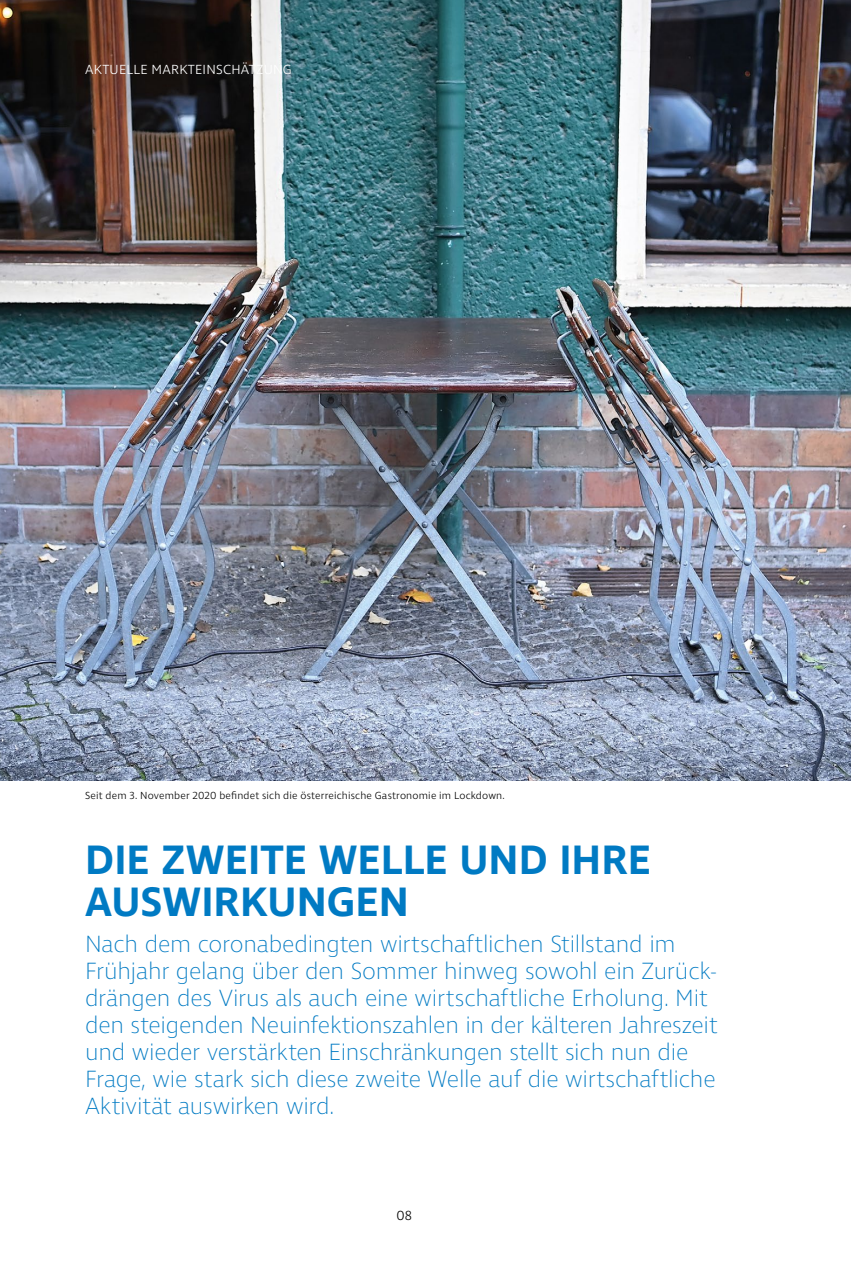
<style>
.page{position:relative;width:851px;height:1263px;background:#fff}
.page>*{position:absolute;margin:0;border:0;box-sizing:border-box;transform-origin:0 0}
.t1{font:600 42px/42px "Ingra";color:#007ac3}
.t2{font:200 24px/27px "Ingra";letter-spacing:-.01em;color:#007ac3}
.t3{font:300 13.5px "Ingra";letter-spacing:.02em;color:#fff}
.t4{font:300 13.5px "Ingra";color:#000}
.t5{font:300 10.5px "Ingra";letter-spacing:.02em;color:#000}
</style>
<div class="page">
<img style="left:0;top:0;width:850px;height:780px">
<p class="t3" style="left:85px;top:61px;width:208px">AKTUELLE MARKTEINSCHÄTZUNG</p>
<p class="t5" style="left:85px;top:789px;width:421px">Seit dem 3. November 2020 befindet sich die österreichische Gastronomie im Lockdown.</p>
<h1 class="t1" style="left:85px;top:841px;width:567px">DIE ZWEITE WELLE UND IHRE<br>AUSWIRKUNGEN</h1>
<p class="t2" style="left:85px;top:931px;width:634px">Nach dem coronabedingten wirtschaftlichen Stillstand im Frühjahr gelang über den Sommer hinweg sowohl ein Zurück&shy;drängen des Virus als auch eine wirtschaftliche Erholung. Mit den steigenden Neuinfektionszahlen in der kälteren Jahreszeit und wieder verstärkten Einschränkungen stellt sich nun die Frage, wie stark sich diese zweite Welle auf die wirtschaftliche Aktivität auswirken wird.</p>
<p class="t4" style="left:396px;top:1207px;width:17px">08</p>
</div>
